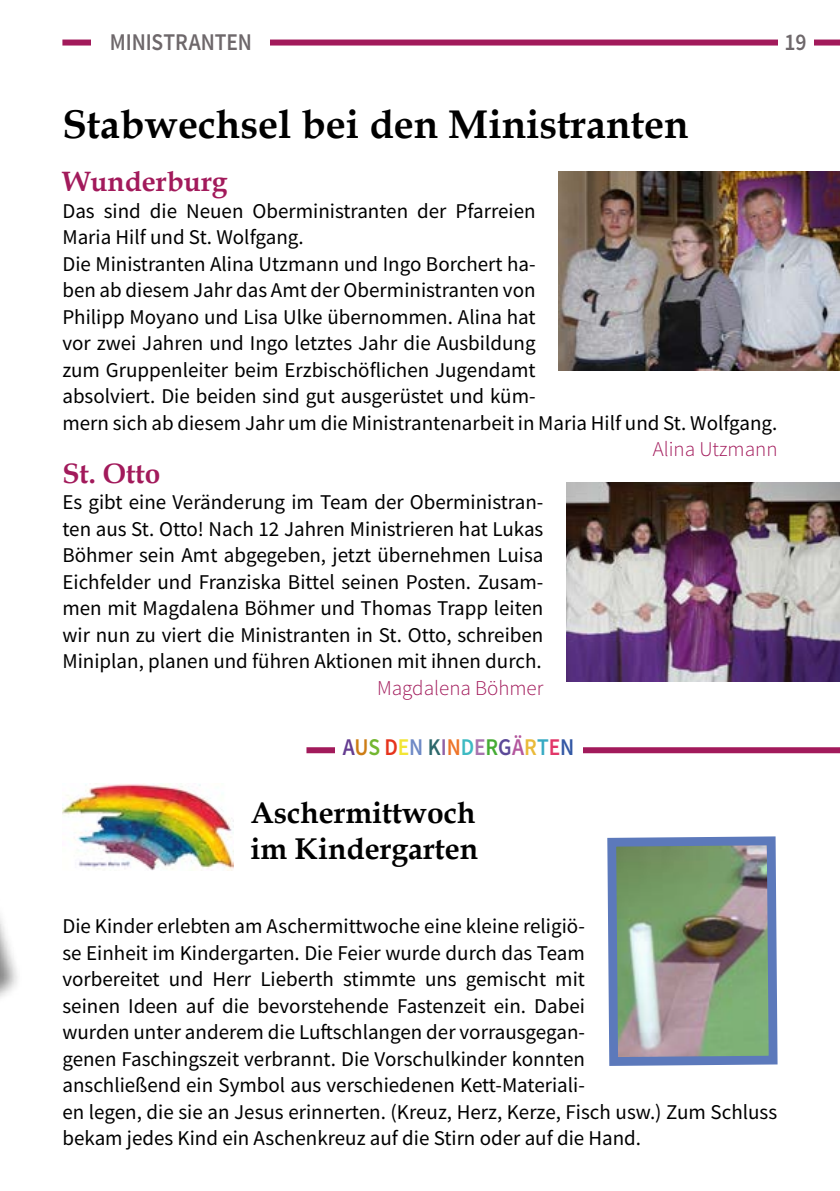
<style>
.page{position:relative;width:840px;height:1191px;background:#fff}
.page>*{position:absolute;margin:0;border:0;box-sizing:border-box;transform-origin:0 0}
.t1{font:700 40px "Book Antiqua";color:#000}
.t2{font:700 30px/36px "Book Antiqua";color:#000}
.t3{font:700 28px "Book Antiqua";color:#a21a5b}
.t4{font:600 24px "Source Sans Pro";letter-spacing:-.005em;color:#653d91;scale:.9 1}
.t5{font:600 24px "Source Sans Pro";letter-spacing:-.005em;color:#6e686b;scale:.9 1}
.t6{font:21px/26.6px "Source Sans Pro";color:#000}
.t7{font:300 21px "Source Sans Pro";color:#a21a5b}
.s1{color:#cd7d15}
.s2{color:#73b731}
.s3{color:#e6331c}
.s4{color:#f2e534}
.s5{color:#6f8ac6}
.s6{color:#2d686b}
.s7{color:#9061a5}
.s8{color:#ee752a}
.s9{color:#3dbac2}
.s10{color:#a873af}
.s11{color:#45ac34}
.s12{color:#5b4998}
.s13{color:#b3579d}
.s14{color:#eaba3a}
.s15{color:#37aac3}
.s16{color:#e23769}
.s17{color:#3459a5}
</style>
<div class="page">
<div style="left:62px;top:40px;width:777px;height:6px;background:#a21a5b"></div>
<div style="left:777px;top:17px;width:36px;height:51px;background:#fff"></div>
<div style="left:92px;top:17px;width:178px;height:51px;background:#fff"></div>
<img style="left:558px;top:171px;width:281px;height:199px">
<img style="left:566px;top:483px;width:273px;height:198px">
<img style="left:607px;top:836px;width:171px;height:230px">
<div style="left:306px;top:747px;width:533px;height:6px;background:#a21a5b"></div>
<div style="left:334px;top:721px;width:248px;height:52px;background:#fff"></div>
<img style="left:62px;top:784px;width:171px;height:87px">
<p class="t5" style="left:110px;top:27px;width:159px">MINISTRANTEN</p>
<p class="t5" style="left:784px;top:27px;width:26px">19</p>
<h1 class="t1" style="left:62px;top:101px;width:627px">Stabwechsel bei den Ministranten</h1>
<h3 class="t3" style="left:62px;top:165px;width:166px">Wunderburg</h3>
<p class="t6" style="left:62px;top:197px;width:716px">Das sind die Neuen Oberministranten der Pfarreien<br>Maria Hilf und St. Wolfgang.<br>Die Ministranten Alina Utzmann und Ingo Borchert ha-<br>ben ab diesem Jahr das Amt der Oberministranten von<br>Philipp Moyano und Lisa Ulke übernommen. Alina hat<br>vor zwei Jahren und Ingo letztes Jahr die Ausbildung<br>zum Gruppenleiter beim Erzbischöflichen Jugendamt<br>absolviert. Die beiden sind gut ausgerüstet und küm-<br>mern sich ab diesem Jahr um die Ministrantenarbeit in Maria Hilf und St. Wolfgang.</p>
<p class="t7" style="left:652px;top:436px;width:126px">Alina Utzmann</p>
<h3 class="t3" style="left:62px;top:457px;width:99px">St. Otto</h3>
<p class="t6" style="left:62px;top:489px;width:482px;text-align:justify">Es gibt eine Veränderung im Team der Oberministran&shy;ten aus St. Otto! Nach 12 Jahren Ministrieren hat Lukas Böhmer sein Amt abgegeben, jetzt übernehmen Luisa Eichfelder und Franziska Bittel seinen Posten. Zusam&shy;men mit Magdalena Böhmer und Thomas Trapp leiten wir nun zu viert die Ministranten in St. Otto, schreiben Miniplan, planen und führen Aktionen mit ihnen durch.</p>
<p class="t7" style="left:377px;top:675px;width:168px">Magdalena Böhmer</p>
<p class="t4" style="left:343px;top:732px;width:258px">A<span class="s1">U</span><span class="s2">S</span> <span class="s3">D</span><span class="s4">E</span><span class="s5">N</span> <span class="s6">K</span><span class="s7">I</span><span class="s8">N</span><span class="s9">D</span><span class="s10">E</span><span class="s11">R</span><span class="s12">G</span><span class="s13">Ä</span><span class="s14">R</span><span class="s15">T</span><span class="s16">E</span><span class="s17">N</span></p>
<h2 class="t2" style="left:250px;top:794px;width:229px">Aschermittwoch im Kindergarten</h2>
<p class="t6" style="left:62px;top:913px;width:716px">Die Kinder erlebten am Aschermittwoche eine kleine religiö-<br>se Einheit im Kindergarten. Die Feier wurde durch das Team<br>vorbereitet und Herr Lieberth stimmte uns gemischt mit<br>seinen Ideen auf die bevorstehende Fastenzeit ein. Dabei<br>wurden unter anderem die Luftschlangen der vorrausgegan-<br>genen Faschingszeit verbrannt. Die Vorschulkinder konnten<br>anschließend ein Symbol aus verschiedenen Kett-Materiali-<br>en legen, die sie an Jesus erinnerten. (Kreuz, Herz, Kerze, Fisch usw.) Zum Schluss bekam jedes Kind ein Aschenkreuz auf die Stirn oder auf die Hand.</p>
</div>
